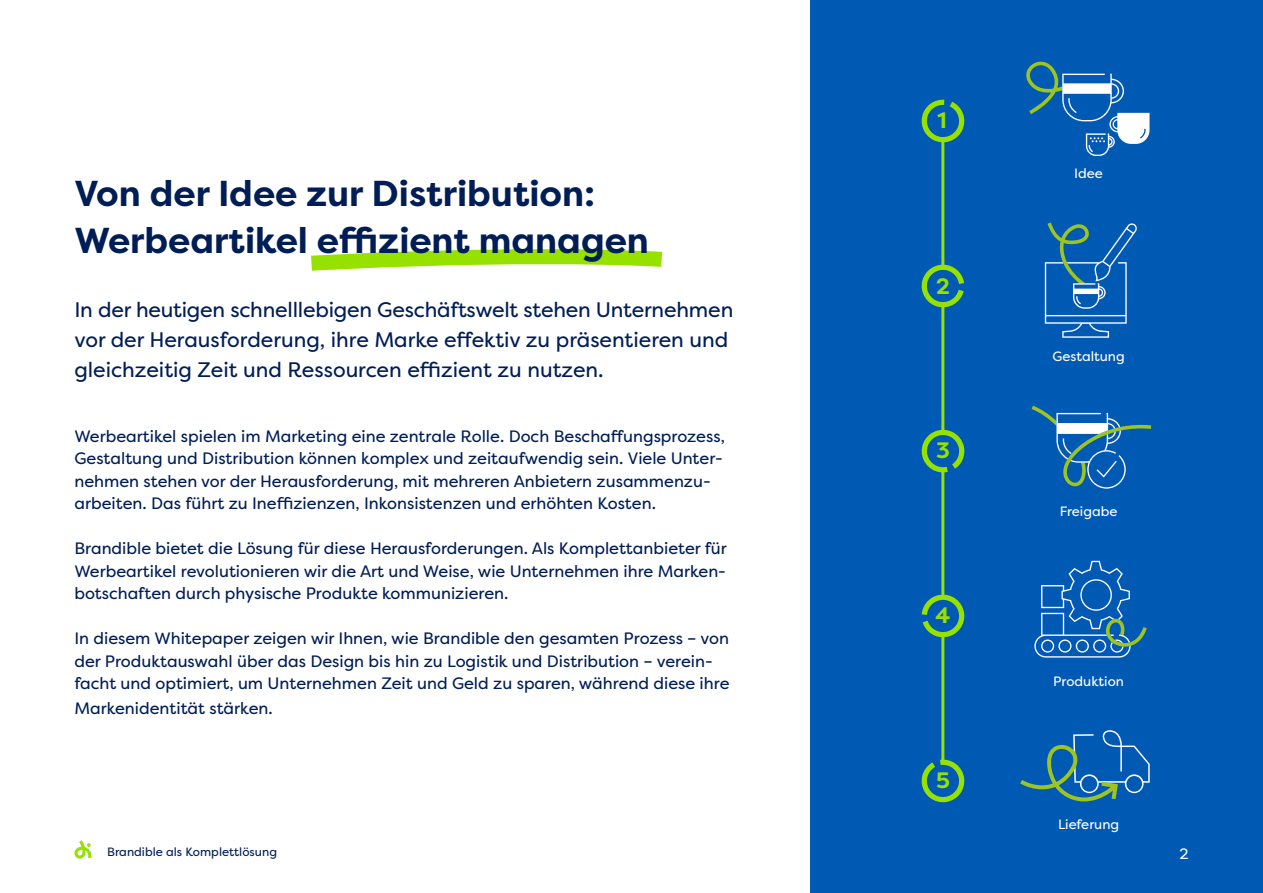
<style>
.page{position:relative;width:1263px;height:893px;background:#fff}
.page>*{position:absolute;margin:0;border:0;box-sizing:border-box;transform-origin:0 0}
.t1{font:700 36px/46.8px "Filson Pro";color:#001e55}
.t2{font:700 22.35px "Filson Pro";color:#96e100}
.t3{font:21px/30px "Filson Pro";letter-spacing:-.005em;color:#001e55}
.t4{font:16.5px/22.5px "Filson Pro";color:#001e55}
.t5{font:15px "Filson Pro";color:#fff}
.t6{font:13.5px "Filson Pro";color:#fff}
.t7{font:12px "Filson Pro";color:#001e55}
</style>
<div class="page">
<div style="left:810px;top:0;width:453px;height:893px;background:#005ab4"></div>
<svg style="left:1026px;top:62px;width:123px;height:94px"></svg>
<svg style="left:1045px;top:223px;width:92px;height:115px"></svg>
<svg style="left:1032px;top:406px;width:119px;height:83px"></svg>
<svg style="left:1034px;top:561px;width:113px;height:97px"></svg>
<svg style="left:311px;top:249px;width:351px;height:22px"></svg>
<svg style="left:1020px;top:730px;width:130px;height:71px"></svg>
<svg style="left:921px;top:99px;width:43px;height:46px"></svg>
<svg style="left:922px;top:265px;width:42px;height:42px"></svg>
<svg style="left:921px;top:424px;width:44px;height:50px"></svg>
<svg style="left:921px;top:593px;width:44px;height:46px"></svg>
<svg style="left:921px;top:757px;width:44px;height:46px"></svg>
<hr style="left:941px;top:141px;width:3px;height:128px;background:#96e100">
<hr style="left:941px;top:469px;width:3px;height:129px;background:#96e100">
<hr style="left:941px;top:304px;width:3px;height:128px;background:#96e100">
<hr style="left:941px;top:632px;width:3px;height:129px;background:#96e100">
<svg style="left:74px;top:840px;width:17px;height:19px"></svg>
<h1 class="t1" style="left:74px;top:170px;width:576px">Von der Idee zur Distribution:<br>Werbeartikel effizient managen</h1>
<p class="t3" style="left:74px;top:294px;width:660px">In der heutigen schnelllebigen Geschäftswelt stehen Unternehmen vor der Herausforderung, ihre Marke effektiv zu präsentieren und gleichzeitig Zeit und Ressourcen effizient zu nutzen.</p>
<p class="t4" style="left:74px;top:424px;width:652px">Werbeartikel spielen im Marketing eine zentrale Rolle. Doch Beschaffungsprozess, Gestaltung und Distribution können komplex und zeitaufwendig sein. Viele Unter&shy;nehmen stehen vor der Herausforderung, mit mehreren Anbietern zusammenzu&shy;arbeiten. Das führt zu Ineffizienzen, Inkonsistenzen und erhöhten Kosten.</p>
<p class="t4" style="left:74px;top:537px;width:654px;text-align:justify">Brandible bietet die Lösung für diese Herausforderungen. Als Komplettanbieter für Werbeartikel revolutionieren wir die Art und Weise, wie Unternehmen ihre Marken&shy;botschaften durch physische Produkte kommunizieren.</p>
<p class="t4" style="left:74px;top:627px;width:656px">In diesem Whitepaper zeigen wir Ihnen, wie Brandible den gesamten Prozess – von der Produktauswahl über das Design bis hin zu Logistik und Distribution – verein&shy;facht und optimiert, um Unternehmen Zeit und Geld zu sparen, während diese ihre</p>
<p class="t4" style="left:74px;top:697px;width:200px">Markenidentität stärken.</p>
<h2 class="t2" style="left:938px;top:107px;width:11px">1</h2>
<h2 class="t2" style="left:936px;top:272px;width:15px">2</h2>
<h2 class="t2" style="left:936px;top:436px;width:15px">3</h2>
<h2 class="t2" style="left:935px;top:602px;width:16px">4</h2>
<h2 class="t2" style="left:936px;top:766px;width:15px">5</h2>
<p class="t6" style="left:1074px;top:164px;width:30px">Idee</p>
<p class="t6" style="left:1052px;top:347px;width:74px">Gestaltung</p>
<p class="t6" style="left:1060px;top:503px;width:59px">Freigabe</p>
<p class="t6" style="left:1053px;top:672px;width:72px">Produktion</p>
<p class="t6" style="left:1058px;top:816px;width:63px">Lieferung</p>
<p class="t7" style="left:107px;top:844px;width:171px">Brandible als Komplettlösung</p>
<p class="t5" style="left:1179px;top:843px;width:11px">2</p>
</div>
